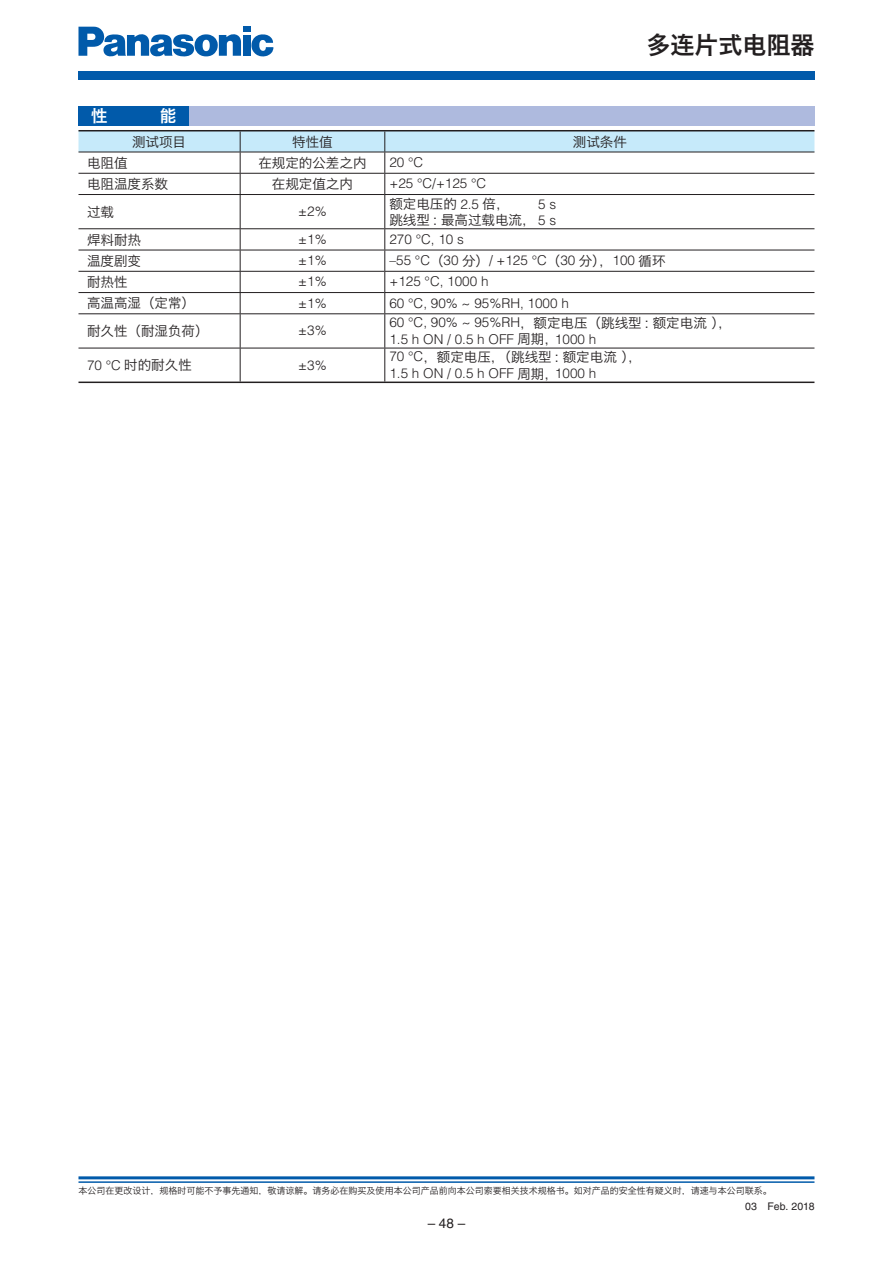
<style>
.page{position:relative;width:893px;height:1263px;background:#fff}
.page>*{position:absolute;margin:0;border:0;box-sizing:border-box;transform-origin:0 0}
.t1{font:24px "Hiragino Sans GB W6 G Bpc EUC H";color:#231f20}
.t2{font:16.5px "Hiragino Sans GB W6 G Bpc EUC H";color:#fff}
.t3{font:300 13.5px "Helvetica LT Std";color:#231f20}
.t4{font:13.5px "Hiragino Sans GB W3 G Bpc EUC H";color:#231f20}
.t5{font:13.5px "Helvetica LT Std";color:#231f20}
.t6{font:10.5px "Helvetica LT Std";letter-spacing:.005em;color:#231f20}
.t7{font:9px "Hiragino Sans GB W3 G Bpc EUC H";color:#231f20}
.s1{font-family:"Helvetica LT Std";font-weight:300}
.s2{font-family:"Hiragino Sans GB W3 G Bpc EUC H";font-weight:400}
</style>
<div class="page">
<hr style="left:78px;top:1176px;width:736px;height:3px;background:#015aaa">
<hr style="left:78px;top:1181px;width:736px;height:2px;background:#015aaa">
<div style="left:78px;top:71px;width:736px;height:9px;background:#015aaa"></div>
<svg style="left:78px;top:27px;width:163px;height:30px"></svg>
<div style="left:242px;top:35px;width:8px;height:21px;background:#015aaa"></div>
<div style="left:242px;top:27px;width:8px;height:5px;background:#015aaa"></div>
<svg style="left:251px;top:34px;width:22px;height:22px"></svg>
<svg style="left:78px;top:131px;width:736px;height:63px"></svg>
<hr style="left:78px;top:194px;width:307px;height:1px;background:#231f20">
<hr style="left:240px;top:195px;width:1px;height:33px;background:#231f20">
<hr style="left:385px;top:194px;width:429px;height:1px;background:#231f20">
<hr style="left:384px;top:195px;width:1px;height:33px;background:#231f20">
<hr style="left:78px;top:228px;width:307px;height:1px;background:#231f20">
<hr style="left:385px;top:228px;width:429px;height:1px;background:#231f20">
<hr style="left:78px;top:250px;width:307px;height:1px;background:#231f20">
<hr style="left:385px;top:250px;width:429px;height:1px;background:#231f20">
<hr style="left:78px;top:271px;width:307px;height:1px;background:#231f20">
<hr style="left:385px;top:271px;width:429px;height:1px;background:#231f20">
<hr style="left:78px;top:292px;width:307px;height:1px;background:#231f20">
<svg style="left:240px;top:229px;width:1px;height:84px"></svg>
<hr style="left:385px;top:292px;width:429px;height:1px;background:#231f20">
<svg style="left:384px;top:229px;width:1px;height:84px"></svg>
<hr style="left:78px;top:313px;width:307px;height:1px;background:#231f20">
<hr style="left:240px;top:314px;width:1px;height:34px;background:#231f20">
<hr style="left:385px;top:313px;width:429px;height:1px;background:#231f20">
<hr style="left:384px;top:314px;width:1px;height:34px;background:#231f20">
<hr style="left:78px;top:348px;width:307px;height:1px;background:#231f20">
<hr style="left:240px;top:348px;width:1px;height:34px;background:#231f20">
<hr style="left:385px;top:348px;width:429px;height:1px;background:#231f20">
<hr style="left:384px;top:348px;width:1px;height:34px;background:#231f20">
<hr style="left:78px;top:130px;width:736px;height:1px;background:#231f20">
<hr style="left:78px;top:382px;width:736px;height:1px;background:#231f20">
<div style="left:78px;top:106px;width:736px;height:20px;background:#aebade"></div>
<div style="left:78px;top:106px;width:111px;height:20px;background:#015aaa"></div>
<p class="t2" style="left:91px;top:110px;width:18px">性</p>
<p class="t2" style="left:160px;top:110px;width:18px">能</p>
<p class="t4" style="left:132px;top:136px;width:55px">测试项目</p>
<p class="t4" style="left:292px;top:136px;width:42px">特性值</p>
<p class="t4" style="left:573px;top:136px;width:55px">测试条件</p>
<p class="t4" style="left:87px;top:158px;width:42px">电阻值</p>
<p class="t4" style="left:258px;top:158px;width:110px">在规定的公差之内</p>
<p class="t3" style="left:389px;top:157px;width:35px">20 °C</p>
<p class="t4" style="left:87px;top:179px;width:82px">电阻温度系数</p>
<p class="t4" style="left:272px;top:179px;width:82px">在规定值之内</p>
<p class="t3" style="left:389px;top:178px;width:98px">+25 °C/+125 °C</p>
<p class="t4" style="left:87px;top:207px;width:28px">过载</p>
<p class="t3" style="left:298px;top:206px;width:30px">±2%</p>
<p class="t4" style="left:389px;top:198px;width:122px">额定电压的 <span class="s1">2.5</span> 倍，</p>
<p class="t3" style="left:538px;top:198px;width:20px">5 s</p>
<p class="t4" style="left:389px;top:215px;width:168px">跳线型 : 最高过载电流， <span class="s1">5 s</span></p>
<h1 class="t1" style="left:646px;top:36px;width:170px">多连片式电阻器</h1>
<p class="t4" style="left:87px;top:234px;width:55px">焊料耐热</p>
<p class="t3" style="left:298px;top:234px;width:30px">±1%</p>
<p class="t3" style="left:389px;top:234px;width:76px">270 °C, 10 s</p>
<p class="t4" style="left:87px;top:256px;width:55px">温度剧变</p>
<p class="t3" style="left:298px;top:255px;width:30px">±1%</p>
<p class="t3" style="left:389px;top:255px;width:277px">–55 °C<span class="s2">（</span>30 <span class="s2">分）</span>/ +125 °C<span class="s2">（</span>30 <span class="s2">分），</span>100 <span class="s2">循环</span></p>
<p class="t4" style="left:87px;top:277px;width:42px">耐热性</p>
<p class="t3" style="left:298px;top:276px;width:30px">±1%</p>
<p class="t3" style="left:389px;top:276px;width:101px">+125 °C, 1000 h</p>
<p class="t4" style="left:87px;top:298px;width:110px">高温高湿（定常）</p>
<p class="t3" style="left:298px;top:298px;width:30px">±1%</p>
<p class="t3" style="left:389px;top:298px;width:181px">60 °C, 90% ~ 95%RH, 1000 h</p>
<p class="t4" style="left:87px;top:326px;width:123px">耐久性（耐湿负荷）</p>
<p class="t3" style="left:298px;top:325px;width:30px">±3%</p>
<p class="t4" style="left:389px;top:318px;width:343px"><span class="s1">60 °C, 90% ~ 95%RH</span>，额定电压（跳线型 : 额定电流 ），</p>
<p class="t3" style="left:389px;top:334px;width:208px">1.5 h ON / 0.5 h OFF <span class="s2">周期，</span>1000 h</p>
<p class="t4" style="left:87px;top:360px;width:106px"><span class="s1">70 °C</span> 时的耐久性</p>
<p class="t3" style="left:298px;top:360px;width:30px">±3%</p>
<p class="t4" style="left:389px;top:352px;width:254px"><span class="s1">70 °C</span>，额定电压，（跳线型 : 额定电流 ），</p>
<p class="t3" style="left:389px;top:368px;width:208px">1.5 h ON / 0.5 h OFF <span class="s2">周期，</span>1000 h</p>
<p class="t7" style="left:78px;top:1187px;width:694px">本公司在更改设计，规格时可能不予事先通知，敬请谅解。请务必在购买及使用本公司产品前向本公司索要相关技术规格书。如对产品的安全性有疑义时，请速与本公司联系。</p>
<p class="t5" style="left:427px;top:1219px;width:39px">– 48 –</p>
<p class="t6" style="left:745px;top:1202px;width:71px">03 Feb. 2018</p>
</div>
